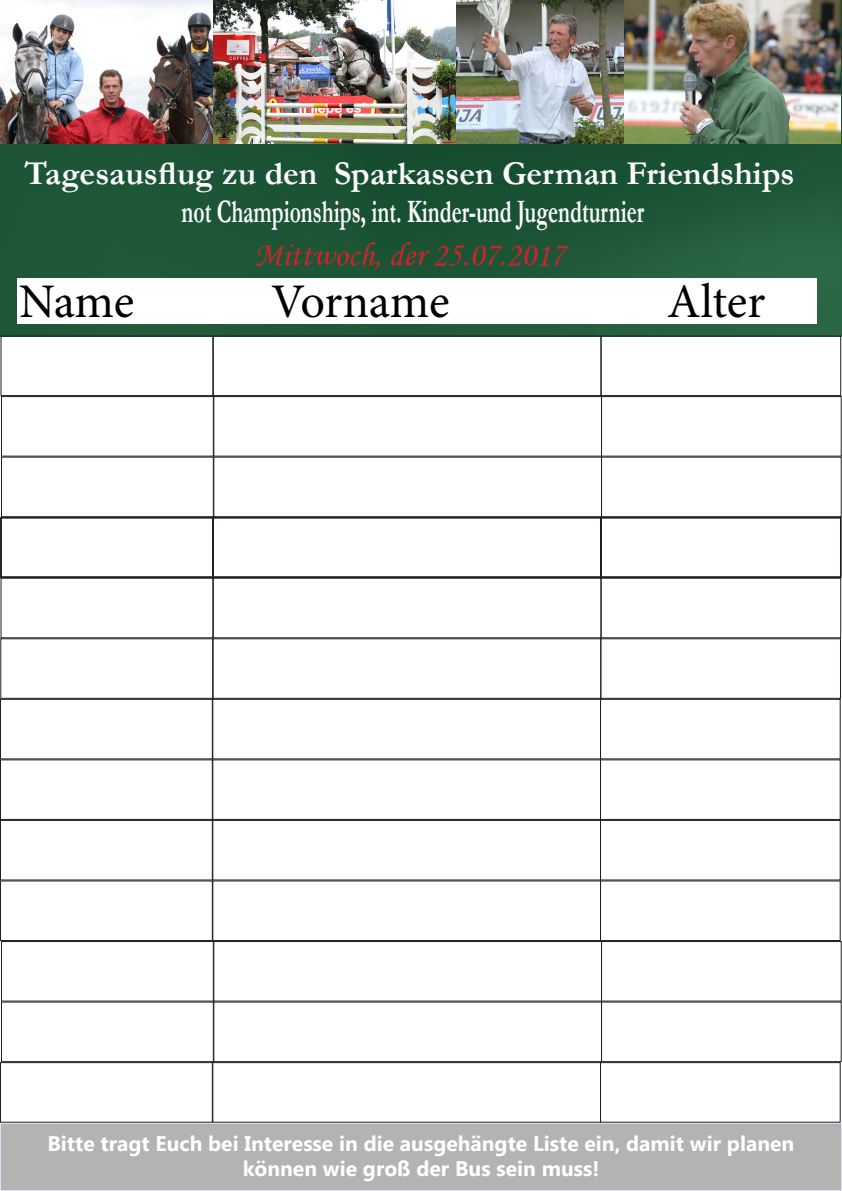
<style>
.page{position:relative;width:842px;height:1191px;background:#fff}
.page>*{position:absolute;margin:0;border:0;box-sizing:border-box;transform-origin:0 0}
.t1{font:48.3px "Minion Pro";letter-spacing:-.005em;color:#000}
.t2{font:700 33.5px "Garamond";color:#fff}
.t3{font:33.5px "Monotype Corsiva";color:#d1232a}
.t4{font:700 33px "Garamond";color:#fff;scale:.65 1}
.t5{font:700 21.1px/25.3px "Microsoft New Tai Lue";color:#fff;text-align:center}
</style>
<div class="page">
<img style="left:0;top:0;width:842px;height:336px">
<div style="left:17px;top:278px;width:799px;height:45px;background:#fff"></div>
<div style="left:0;top:1122px;width:842px;height:69px;background:#b3b3b3;border:1px solid #af8dda"></div>
<img style="left:0;top:0;width:841px;height:143px">
<div style="left:0;top:335px;width:213px;height:61px;border:1px solid #231f20"></div>
<div style="left:213px;top:335px;width:388px;height:61px;border:1px solid #231f20"></div>
<div style="left:600px;top:335px;width:241px;height:61px;border:1px solid #231f20"></div>
<div style="left:1px;top:396px;width:213px;height:60px;border:1px solid #231f20"></div>
<div style="left:213px;top:396px;width:389px;height:60px;border:1px solid #231f20"></div>
<div style="left:601px;top:396px;width:241px;height:60px;border:1px solid #231f20"></div>
<div style="left:0;top:517px;width:213px;height:61px;border:1px solid #231f20"></div>
<div style="left:213px;top:517px;width:388px;height:61px;border:1px solid #231f20"></div>
<div style="left:600px;top:517px;width:241px;height:61px;border:1px solid #231f20"></div>
<div style="left:1px;top:456px;width:213px;height:61px;border:1px solid #231f20"></div>
<div style="left:213px;top:456px;width:389px;height:61px;border:1px solid #231f20"></div>
<div style="left:601px;top:456px;width:241px;height:61px;border:1px solid #231f20"></div>
<div style="left:0;top:638px;width:213px;height:61px;border:1px solid #231f20"></div>
<div style="left:213px;top:638px;width:388px;height:61px;border:1px solid #231f20"></div>
<div style="left:600px;top:638px;width:241px;height:61px;border:1px solid #231f20"></div>
<div style="left:0;top:578px;width:213px;height:60px;border:1px solid #231f20"></div>
<div style="left:213px;top:578px;width:388px;height:60px;border:1px solid #231f20"></div>
<div style="left:600px;top:578px;width:241px;height:60px;border:1px solid #231f20"></div>
<div style="left:0;top:699px;width:213px;height:60px;border:1px solid #231f20"></div>
<div style="left:212px;top:699px;width:389px;height:60px;border:1px solid #231f20"></div>
<div style="left:600px;top:699px;width:241px;height:60px;border:1px solid #231f20"></div>
<div style="left:0;top:759px;width:213px;height:61px;border:1px solid #231f20"></div>
<div style="left:212px;top:759px;width:389px;height:61px;border:1px solid #231f20"></div>
<div style="left:600px;top:759px;width:241px;height:61px;border:1px solid #231f20"></div>
<div style="left:0;top:820px;width:213px;height:60px;border:1px solid #231f20"></div>
<div style="left:212px;top:820px;width:389px;height:60px;border:1px solid #231f20"></div>
<div style="left:600px;top:820px;width:241px;height:60px;border:1px solid #231f20"></div>
<div style="left:0;top:880px;width:213px;height:61px;border:1px solid #231f20"></div>
<div style="left:212px;top:880px;width:389px;height:61px;border:1px solid #231f20"></div>
<div style="left:600px;top:880px;width:241px;height:61px;border:1px solid #231f20"></div>
<div style="left:1px;top:941px;width:213px;height:60px;border:1px solid #231f20"></div>
<div style="left:213px;top:941px;width:389px;height:60px;border:1px solid #231f20"></div>
<div style="left:601px;top:941px;width:241px;height:60px;border:1px solid #231f20"></div>
<div style="left:1px;top:1001px;width:213px;height:61px;border:1px solid #231f20"></div>
<div style="left:213px;top:1001px;width:389px;height:61px;border:1px solid #231f20"></div>
<div style="left:601px;top:1001px;width:241px;height:61px;border:1px solid #231f20"></div>
<div style="left:0;top:1062px;width:213px;height:60px;border:1px solid #231f20"></div>
<div style="left:212px;top:1062px;width:389px;height:60px;border:1px solid #231f20"></div>
<div style="left:600px;top:1062px;width:241px;height:60px;border:1px solid #231f20"></div>
<h2 class="t2" style="left:25px;top:151px;width:771px">Tagesausflug zu den Sparkassen German Friendships</h2>
<h3 class="t4" style="left:182px;top:189px;width:713px">not Championships, int. Kinder-und Jugendturnier</h3>
<h2 class="t3" style="left:254px;top:234px;width:313px">Mittwoch, der 25.07.2017</h2>
<h1 class="t1" style="left:19px;top:269px;width:117px">Name</h1>
<h1 class="t1" style="left:271px;top:269px;width:180px">Vorname</h1>
<h1 class="t1" style="left:667px;top:269px;width:100px">Alter</h1>
<p class="t5" style="left:47px;top:1132px;width:748px">Bitte tragt Euch bei Interesse in die ausgehängte Liste ein, damit wir planen können wie groß der Bus sein muss!</p>
</div>
